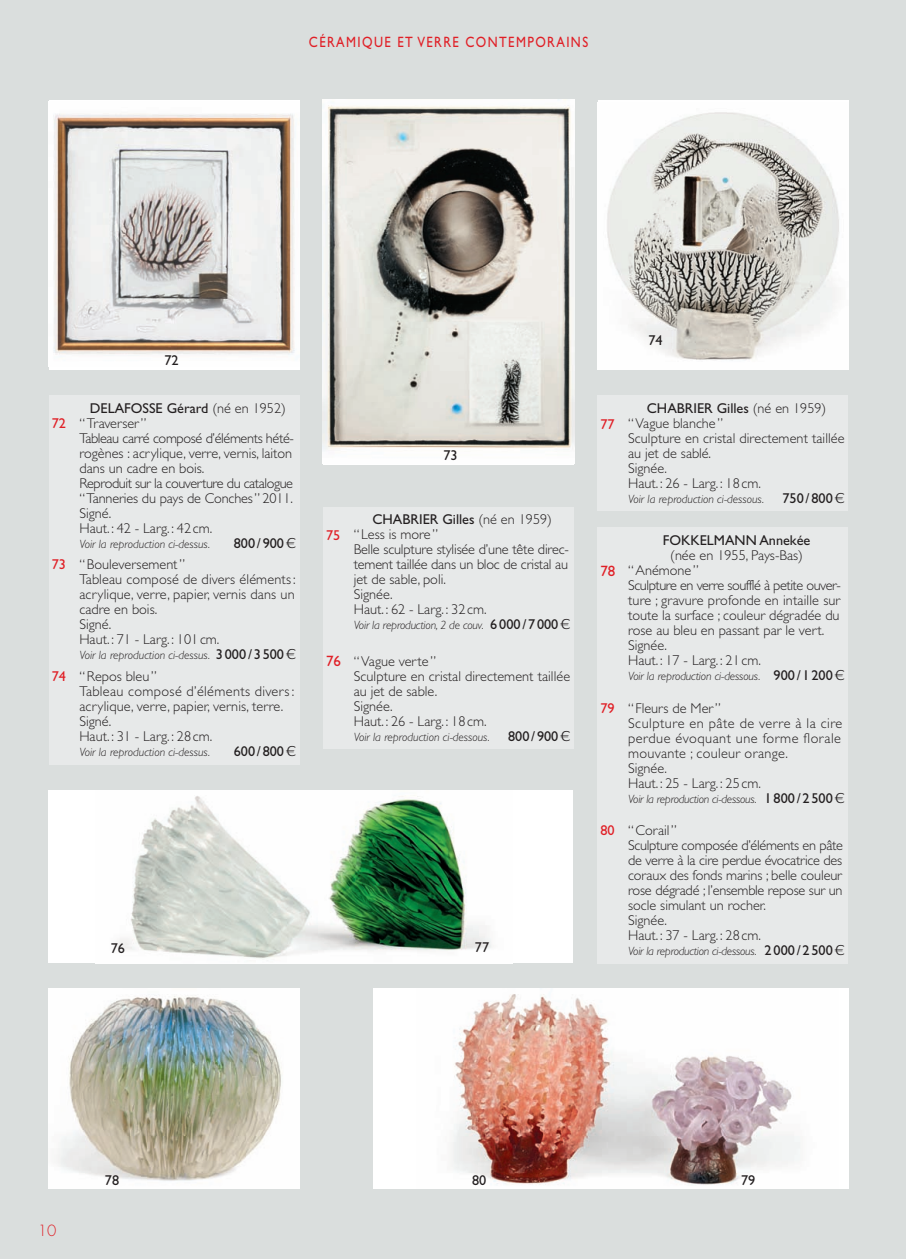
<style>
.page{position:relative;width:906px;height:1259px;background:#fff}
.page>*{position:absolute;margin:0;border:0;box-sizing:border-box;transform-origin:0 0}
.t1{font:15px "Gill Sans";letter-spacing:.11em;color:#e01f26;scale:.85 1}
.t2{font:300 15px "Futura";color:#e01f26}
.t3{font:15px "Gill Sans";letter-spacing:.11em;color:#e01f26}
.t4{font:300 14.25px/15px "Gill Sans";color:#231f20}
.t5{font:300 14.25px/15px "Gill Sans";letter-spacing:.035em;color:#231f20}
.t6{font:14.25px "Gill Sans";color:#231f20}
.t7{font:14.25px "Gill Sans";color:#e01f26}
.t8{font:italic 300 12px "Gill Sans";color:#231f20}
.t9{font:italic 300 12px "Gill Sans";letter-spacing:-.02em;color:#231f20}
.s1{font-weight:400}
.s2{font-weight:400;color:#e01f26}
.s3{font-weight:400;font-style:normal;font-size:14.25px}
.s4{font-weight:400;font-size:15px;color:#e01f26}
</style>
<div class="page">
<div style="left:0;top:0;width:899px;height:1258px;background:#dadedd"></div>
<div style="left:49px;top:395px;width:251px;height:370px;background:#e7e9e9"></div>
<div style="left:323px;top:507px;width:251px;height:241px;background:#e7e9e9"></div>
<div style="left:597px;top:395px;width:251px;height:116px;background:#e7e9e9"></div>
<div style="left:597px;top:527px;width:251px;height:436px;background:#e7e9e9"></div>
<div style="left:899px;top:0;width:7px;height:1258px;background:#dadedd"></div>
<img style="left:49px;top:102px;width:250px;height:264px">
<img style="left:323px;top:100px;width:251px;height:364px">
<img style="left:598px;top:102px;width:250px;height:267px">
<div style="left:49px;top:790px;width:524px;height:173px;background:#fff"></div>
<img style="left:118px;top:796px;width:374px;height:163px">
<img style="left:49px;top:988px;width:250px;height:200px">
<div style="left:373px;top:988px;width:475px;height:200px;background:#fff"></div>
<img style="left:451px;top:994px;width:349px;height:191px">
<p class="t1" style="left:309px;top:37px;width:330px">CÉRAMIQUE ET VERRE CONTEMPORAINS</p>
<p class="t6" style="left:164px;top:355px;width:16px">72</p>
<p class="t4" style="left:79px;top:402px;width:216px;text-indent:10px"><span class="s1">DELAFOSSE Gérard</span> (né en 1952) “ Traverser ”<br>Tableau carré composé d’éléments hété - rogènes : acrylique, verre, vernis, laiton dans un cadre en bois.<br>Reproduit sur la couverture du catalogue “ Tanneries du pays de Conches ” 2011.<br>Signé.<br>Haut. : 42 - Larg. : 42 cm.</p>
<p class="t8" style="left:79px;top:539px;width:132px">Voir la reproduction ci-dessus.</p>
<p class="t6" style="left:234px;top:538px;width:52px">800 / 900</p>
<p class="t4" style="left:79px;top:558px;width:218px;text-indent:-28px"><span class="s2">73</span> “ Bouleversement ”<br>Tableau composé de divers éléments : acrylique, verre, papier, vernis dans un cadre en bois.<br>Signé.<br>Haut. : 71 - Larg. : 101 cm.</p>
<p class="t8" style="left:79px;top:651px;width:206px">Voir la reproduction ci-dessus. <span class="s3">3000 / 3500</span></p>
<p class="t4" style="left:79px;top:669px;width:217px;text-indent:-28px"><span class="s2">74</span> “ Repos bleu ”<br>Tableau composé d’éléments divers : acrylique, verre, papier, vernis, terre.<br>Signé.<br>Haut. : 31 - Larg.: 28 cm.</p>
<p class="t8" style="left:79px;top:747px;width:132px">Voir la reproduction ci-dessus.</p>
<p class="t6" style="left:234px;top:745px;width:52px">600 / 800</p>
<p class="t7" style="left:52px;top:418px;width:16px">72</p>
<p class="t6" style="left:443px;top:450px;width:16px">73</p>
<p class="t4" style="left:354px;top:513px;width:217px;text-indent:19px"><span class="s1">CHABRIER Gilles</span> (né en 1959)<br>“ Less is more ”<br>Belle sculpture stylisée d’une tête direc - tement taillée dans un bloc de cristal au jet de sable, poli.<br>Signée.<br>Haut. : 62 - Larg. : 32 cm.</p>
<p class="t8" style="left:354px;top:621px;width:206px">Voir la reproduction, 2 de couv. <span class="s3">6000 / 7000</span></p>
<p class="t4" style="left:354px;top:655px;width:218px;text-indent:-28px"><span class="s4">76</span> “ Vague verte ”<br>Sculpture en cristal directement taillée au jet de sable.<br>Signée.<br>Haut. : 26 - Larg. : 18 cm.</p>
<p class="t8" style="left:354px;top:732px;width:137px">Voir la reproduction ci-dessous.</p>
<p class="t6" style="left:508px;top:731px;width:52px">800 / 900</p>
<p class="t7" style="left:326px;top:530px;width:16px">75</p>
<p class="t6" style="left:111px;top:942px;width:16px">76</p>
<p class="t6" style="left:475px;top:942px;width:16px">77</p>
<p class="t6" style="left:648px;top:335px;width:16px">74</p>
<p class="t7" style="left:600px;top:419px;width:16px">77</p>
<p class="t4" style="left:628px;top:402px;width:218px;text-indent:19px"><span class="s1">CHABRIER Gilles</span> (né en 1959)<br>“ Vague blanche ”<br>Sculpture en cristal directement taillée au jet de sablé.<br>Signée.<br>Haut. : 26 - Larg. : 18 cm.</p>
<p class="t8" style="left:628px;top:495px;width:137px">Voir la reproduction ci-dessous.</p>
<p class="t6" style="left:782px;top:493px;width:52px">750 / 800</p>
<p class="t6" style="left:662px;top:535px;width:149px">FOKKELMANN Annekée</p>
<p class="t4" style="left:628px;top:549px;width:214px;text-indent:42px">(née en 1955, Pays-Bas)<br>“ Anémone ”<br>Sculpture en verre soufflé à petite ouver - ture ; gravure profonde en intaille sur toute la surface ; couleur dégradée du rose au bleu en passant par le vert.<br>Signée.<br>Haut. : 17 - Larg. : 21cm.</p>
<p class="t8" style="left:628px;top:671px;width:206px">Voir la reproduction ci-dessous. <span class="s3">900 / 1200</span></p>
<p class="t5" style="left:628px;top:701px;width:216px;text-indent:-28px"><span class="s2">79</span> “ Fleurs de Mer ”<br>Sculpture en pâte de verre à la cire perdue évoquant une forme florale mouvante ; couleur orange.<br>Signée.<br>Haut. : 25 - Larg. : 25 cm.</p>
<p class="t9" style="left:628px;top:794px;width:206px">Voir la reproduction ci-dessous. <span class="s3">1800/2500</span></p>
<p class="t4" style="left:628px;top:824px;width:216px;text-indent:-28px"><span class="s2">80</span> “ Corail ”<br>Sculpture composée d’éléments en pâte de verre à la cire perdue évocatrice des coraux des fonds marins ; belle couleur rose dégradé ; l’ensemble repose sur un socle simulant un rocher.<br>Signée.<br>Haut. : 37 - Larg. : 28 cm.</p>
<p class="t9" style="left:628px;top:947px;width:206px">Voir la reproduction ci-dessous. <span class="s3">2000 / 2500</span></p>
<p class="t3" style="left:600px;top:565px;width:16px">78</p>
<p class="t2" style="left:38px;top:1223px;width:20px">10</p>
<p class="t6" style="left:105px;top:1174px;width:16px">78</p>
<p class="t6" style="left:472px;top:1174px;width:16px">80</p>
<p class="t6" style="left:741px;top:1174px;width:16px">79</p>
</div>
